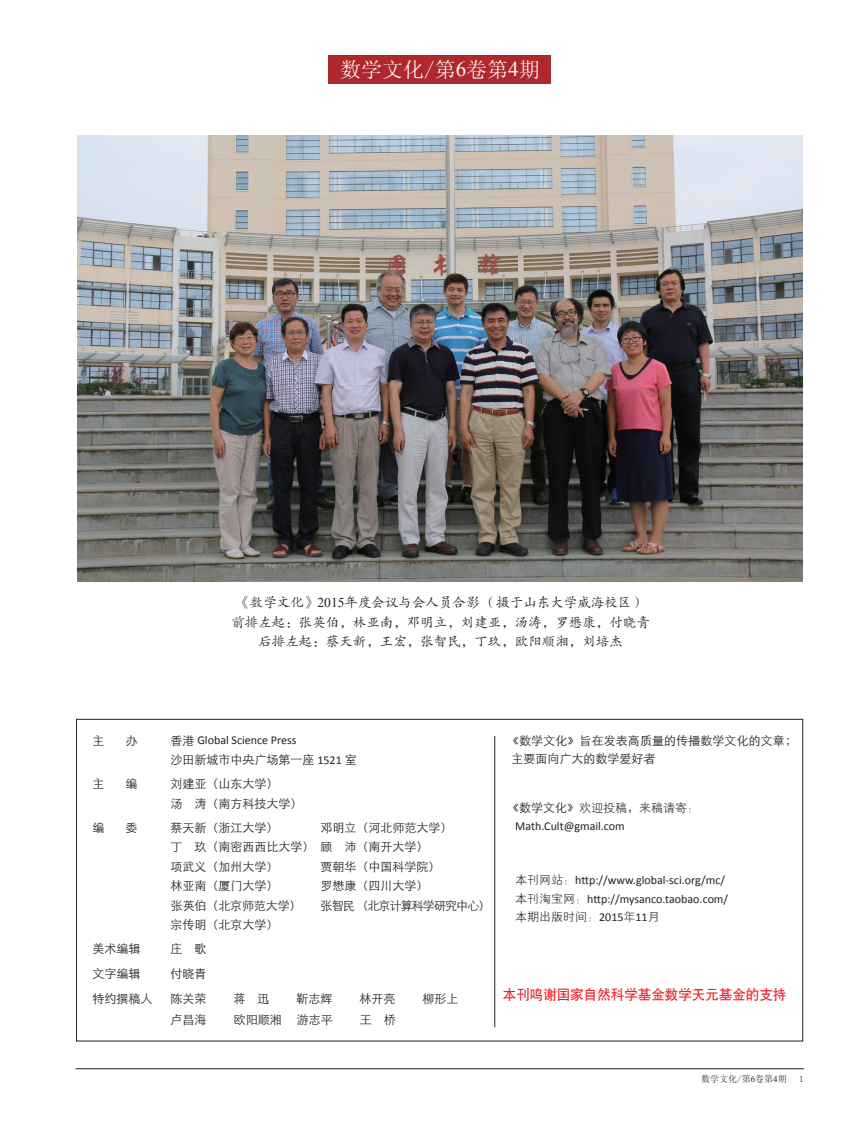
<style>
.page{position:relative;width:859px;height:1123px;background:#fff}
.page>*{position:absolute;margin:0;border:0;box-sizing:border-box;transform-origin:0 0}
.t1{font:21px "Sim Sun";color:#fff}
.t2{font:13.5px/19.5px "FZKTK GBK1 0";color:#231f20;text-align:center}
.t3{font:13.5px "SIL Hei Med Jian";color:#ee1d23}
.t4{font:12px/19.5px "ST Xihei";color:#231f20}
.t5{font:12px/18px "Calibri";color:#231f20}
.t6{font:12px "FZXH1 K GBK1 0";color:#231f20}
.t7{font:12px "ST Xihei";letter-spacing:-.075em;color:#231f20}
.t8{font:9px "Sim Sun";color:#231f20}
.s1{font-family:"Times New Roman"}
.s2{font-family:"ST Xihei"}
.s3{font-family:"Calibri"}
.s4{font-family:"FZXH1 K GBK1 0"}
</style>
<div class="page">
<img style="left:77px;top:136px;width:725px;height:446px">
<hr style="left:494px;top:736px;width:1px;height:291px;background:#231f20">
<div style="left:328px;top:55px;width:223px;height:29px;background:#af282e"></div>
<hr style="left:76px;top:1068px;width:728px;height:1px;background:#231f20">
<h1 class="t1" style="left:340px;top:59px;width:201px">数学文化/第<span class="s1">6</span>卷第<span class="s1">4</span>期</h1>
<p class="t2" style="left:231px;top:593px;width:420px">《数学文化》<span class="s1">2015</span>年度会议与会人员合影（摄于山东大学威海校区）前排左起：张英伯，林亚南，邓明立，刘建亚，汤涛，罗懋康，付晓青后排左起：蔡天新，王宏，张智民，丁玖，欧阳顺湘，刘培杰</p>
<p class="t4" style="left:92px;top:731px;width:14px">主</p>
<p class="t4" style="left:125px;top:731px;width:13px">办</p>
<p class="t5" style="left:170px;top:731px;width:128px"><span class="s2">香港</span> Global Science Press</p>
<p class="t4" style="left:170px;top:750px;width:188px">沙田新城市中央广场第一座 <span class="s3">1521</span> 室</p>
<p class="t4" style="left:92px;top:774px;width:14px">主</p>
<p class="t4" style="left:125px;top:774px;width:13px">编</p>
<p class="t4" style="left:170px;top:774px;width:133px">刘建亚（山东大学）<br>汤 涛（南方科技大学）</p>
<p class="t4" style="left:92px;top:817px;width:14px">编</p>
<p class="t4" style="left:125px;top:817px;width:13px">委</p>
<p class="t4" style="left:170px;top:817px;width:109px">蔡天新（浙江大学）</p>
<p class="t4" style="left:170px;top:817px;width:283px;text-indent:150px">邓明立（河北师范大学）丁 玖（南密西西比大学） 顾 沛（南开大学）<br>项武义（加州大学）</p>
<p class="t4" style="left:320px;top:856px;width:121px">贾朝华（中国科学院）</p>
<p class="t4" style="left:170px;top:876px;width:109px">林亚南（厦门大学）</p>
<p class="t4" style="left:320px;top:876px;width:109px">罗懋康（四川大学）</p>
<p class="t4" style="left:171px;top:895px;width:132px">张英伯（北京师范大学）</p>
<p class="t7" style="left:321px;top:899px;width:171px">张智民 （北京计算科学研究中心）</p>
<p class="t4" style="left:170px;top:915px;width:109px">宗传明（北京大学）</p>
<p class="t4" style="left:92px;top:938px;width:50px">美术编辑</p>
<p class="t4" style="left:170px;top:938px;width:37px">庄 歌</p>
<p class="t4" style="left:92px;top:964px;width:50px">文字编辑</p>
<p class="t4" style="left:170px;top:964px;width:37px">付晓青</p>
<p class="t4" style="left:92px;top:989px;width:62px">特约撰稿人</p>
<p class="t4" style="left:170px;top:989px;width:37px">陈关荣</p>
<p class="t4" style="left:233px;top:989px;width:37px">蒋 迅</p>
<p class="t4" style="left:296px;top:989px;width:37px">靳志辉</p>
<p class="t4" style="left:359px;top:989px;width:37px">林开亮</p>
<p class="t4" style="left:422px;top:989px;width:37px">柳形上</p>
<p class="t4" style="left:170px;top:1010px;width:37px">卢昌海</p>
<p class="t4" style="left:234px;top:1010px;width:49px">欧阳顺湘</p>
<p class="t4" style="left:297px;top:1010px;width:37px">游志平</p>
<p class="t4" style="left:360px;top:1010px;width:37px">王 桥</p>
<p class="t4" style="left:511px;top:731px;width:287px;line-height:18px;text-indent:-4px">《数学文化》旨在发表高质量的传播数学文化的文章；主要面向广大的数学爱好者</p>
<p class="t6" style="left:507px;top:801px;width:193px"><span class="s2">《数学文化》</span>欢迎投稿，来稿请寄：</p>
<p class="t5" style="left:515px;top:817px;width:111px">Math.Cult@gmail.com</p>
<p class="t5" style="left:515px;top:871px;width:214px"><span class="s4">本刊网站：</span>http://www.global-sci.org/mc/<span class="s4">本刊淘宝网：</span>http://mysanco.taobao.com/</p>
<p class="t6" style="left:515px;top:909px;width:146px">本期出版时间：<span class="s3">2015</span>年<span class="s3">11</span>月</p>
<p class="t3" style="left:503px;top:985px;width:285px">本刊鸣谢国家自然科学基金数学天元基金的支持</p>
<p class="t8" style="left:701px;top:1074px;width:87px">数学文化/第<span class="s1">6</span>卷第<span class="s1">4</span>期</p>
<p class="t8" style="left:799px;top:1074px;width:6px">1</p>
</div>
